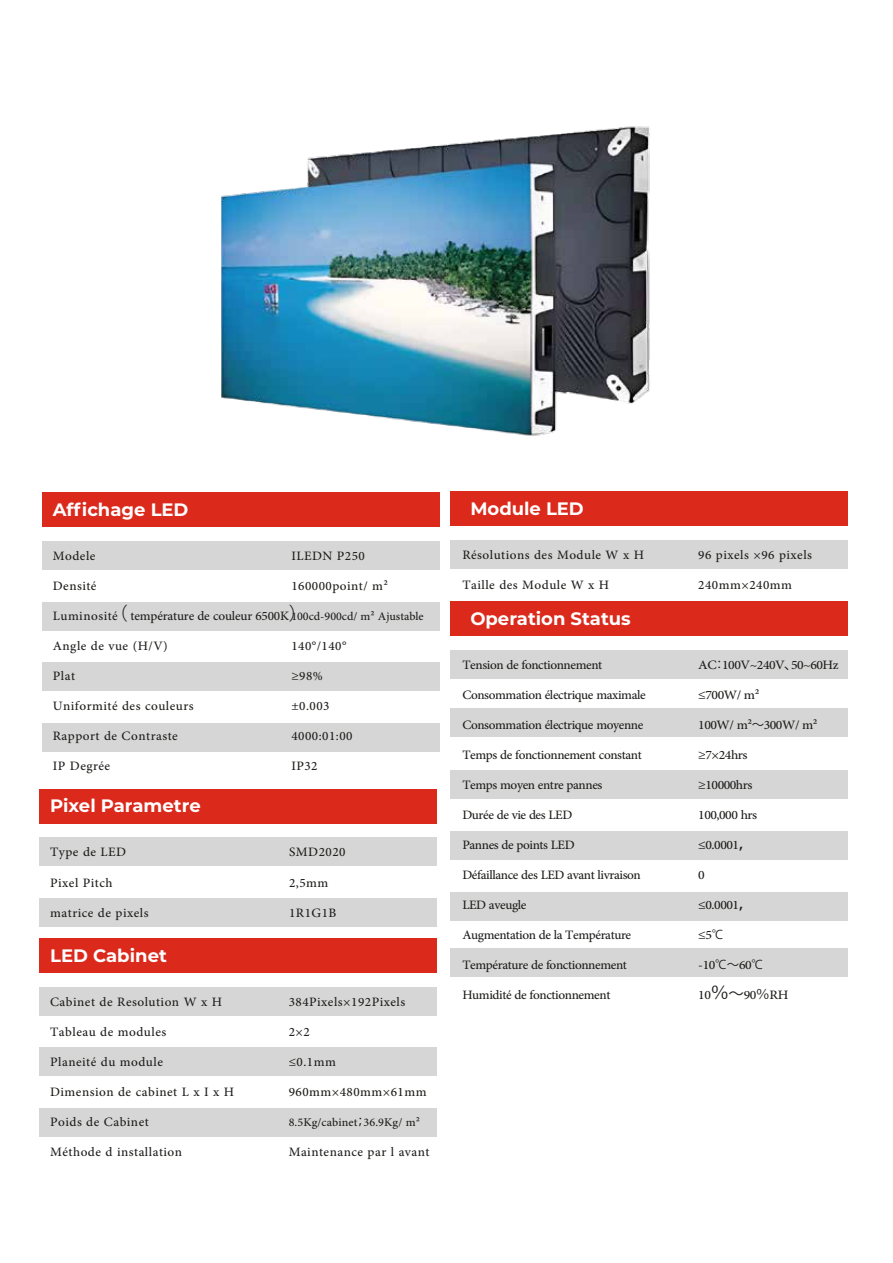
<style>
.page{position:relative;width:893px;height:1263px;background:#fff}
.page>*{position:absolute;margin:0;border:0;box-sizing:border-box;transform-origin:0 0}
.t1{font:18px/30px "Adobe Arabic";letter-spacing:.025em;color:#1e1e1c}
.t2{font:18px/30px "Adobe Arabic";letter-spacing:-.02em;color:#1e1e1c}
.t3{font:18px/30px "Adobe Arabic";letter-spacing:-.025em;color:#1e1e1c;scale:1.04 1}
.t4{font:700 18px "Montserrat";color:#fff}
.t5{font:16.5px "Adobe Arabic";color:#1e1e1c}
.s1{font-family:"Koz Go Pr 6 N"}
.s2{font-family:"Koz Go Pr 6 N";font-size:12px}
.s3{font-family:"Koz Go Pr 6 N";font-size:13.5px}
.s4{font-family:"Koz Go Pr 6 N";font-size:15px}
</style>
<div class="page">
<div style="left:39px;top:789px;width:398px;height:34px;background:#db2a1c"></div>
<div style="left:39px;top:837px;width:398px;height:29px;background:#d6d6d6"></div>
<div style="left:39px;top:898px;width:398px;height:29px;background:#d6d6d6"></div>
<div style="left:450px;top:491px;width:398px;height:35px;background:#db2a1c"></div>
<div style="left:450px;top:540px;width:398px;height:29px;background:#d6d6d6"></div>
<div style="left:39px;top:938px;width:398px;height:35px;background:#db2a1c"></div>
<div style="left:39px;top:987px;width:398px;height:29px;background:#d6d6d6"></div>
<div style="left:39px;top:1047px;width:398px;height:29px;background:#d6d6d6"></div>
<div style="left:39px;top:1108px;width:398px;height:29px;background:#d6d6d6"></div>
<div style="left:42px;top:493px;width:398px;height:34px;background:#db2a1c"></div>
<div style="left:42px;top:541px;width:398px;height:29px;background:#d6d6d6"></div>
<div style="left:42px;top:602px;width:398px;height:28px;background:#d6d6d6"></div>
<div style="left:42px;top:662px;width:398px;height:29px;background:#d6d6d6"></div>
<div style="left:42px;top:723px;width:398px;height:29px;background:#d6d6d6"></div>
<div style="left:450px;top:601px;width:398px;height:35px;background:#db2a1c"></div>
<div style="left:450px;top:649px;width:398px;height:29px;background:#d6d6d6"></div>
<div style="left:450px;top:708px;width:398px;height:29px;background:#d6d6d6"></div>
<div style="left:450px;top:770px;width:398px;height:29px;background:#d6d6d6"></div>
<div style="left:450px;top:831px;width:398px;height:29px;background:#d6d6d6"></div>
<div style="left:450px;top:892px;width:398px;height:29px;background:#d6d6d6"></div>
<div style="left:450px;top:948px;width:398px;height:29px;background:#d6d6d6"></div>
<img style="left:168px;top:126px;width:482px;height:367px">
<p class="t4" style="left:53px;top:497px;width:137px">Affichage LED</p>
<p class="t1" style="left:53px;top:539px;width:255px">Modele<br>Densité<br>Luminosité<span class="s1">（</span> température de couleur 6500K<span class="s1">）<br></span>Angle de vue (H/V)<br>Plat<br>Uniformité des couleurs<br>Rapport de Contraste<br>IP Degrée</p>
<p class="t1" style="left:291px;top:539px;width:98px">ILEDN P250<br>160000point/ m²</p>
<p class="t5" style="left:291px;top:605px;width:134px">100cd-900cd/ m² Ajustable</p>
<p class="t1" style="left:291px;top:629px;width:63px">140°/140° ≥98% ±0.003<br>4000:01:00<br>IP32</p>
<p class="t4" style="left:50px;top:793px;width:152px">Pixel Parametre</p>
<p class="t1" style="left:50px;top:835px;width:100px">Type de LED<br>Pixel Pitch matrice de pixels</p>
<p class="t1" style="left:289px;top:835px;width:58px">SMD2020<br>2,5mm<br>1R1G1B</p>
<p class="t4" style="left:50px;top:942px;width:118px">LED Cabinet</p>
<p class="t1" style="left:50px;top:984px;width:186px">Cabinet de Resolution W x H<br>Tableau de modules<br>Planeité du module<br>Dimension de cabinet L x I x H<br>Poids de Cabinet<br>Méthode d installation</p>
<p class="t1" style="left:289px;top:984px;width:139px">384Pixels×192Pixels<br>2×2<br>≤0.1mm<br>960mm×480mm×61mm</p>
<p class="t5" style="left:289px;top:1110px;width:133px">8.5Kg/cabinet<span class="s2">；</span>36.9Kg/ m²</p>
<p class="t1" style="left:289px;top:1134px;width:142px">Maintenance par l avant</p>
<p class="t4" style="left:470px;top:496px;width:115px">Module LED</p>
<p class="t1" style="left:462px;top:538px;width:183px">Résolutions des Module W x H<br>Taille des Module W x H</p>
<p class="t1" style="left:698px;top:538px;width:115px">96 pixels ×96 pixels<br>240mm×240mm</p>
<p class="t4" style="left:470px;top:605px;width:162px">Operation Status</p>
<p class="t2" style="left:462px;top:647px;width:185px">Tension de fonctionnement<br>Consommation électrique maximale<br>Consommation électrique moyenne<br>Temps de fonctionnement constant<br>Temps moyen entre pannes<br>Durée de vie des LED<br>Pannes de points LED<br>Défaillance des LED avant livraison<br>LED aveugle<br>Augmentation de la Température<br>Température de fonctionnement<br>Humidité de fonctionnement</p>
<p class="t3" style="left:698px;top:647px;width:136px">AC<span class="s2">：</span>100V~240V<span class="s3">、</span>50~60Hz ≤700W/ m²<br>100W/ m²<span class="s2">～</span>300W/ m² ≥7×24hrs<br>≥10000hrs<br>100,000 hrs<br>≤0.0001<span class="s1">，<br></span>0<br>≤0.0001<span class="s1">，<br></span>≤5<span class="s2">℃<br></span>-10<span class="s2">℃～</span>60<span class="s2">℃<br></span>10<span class="s1">％</span><span class="s4">～</span>90<span class="s3">％</span>RH</p>
</div>
